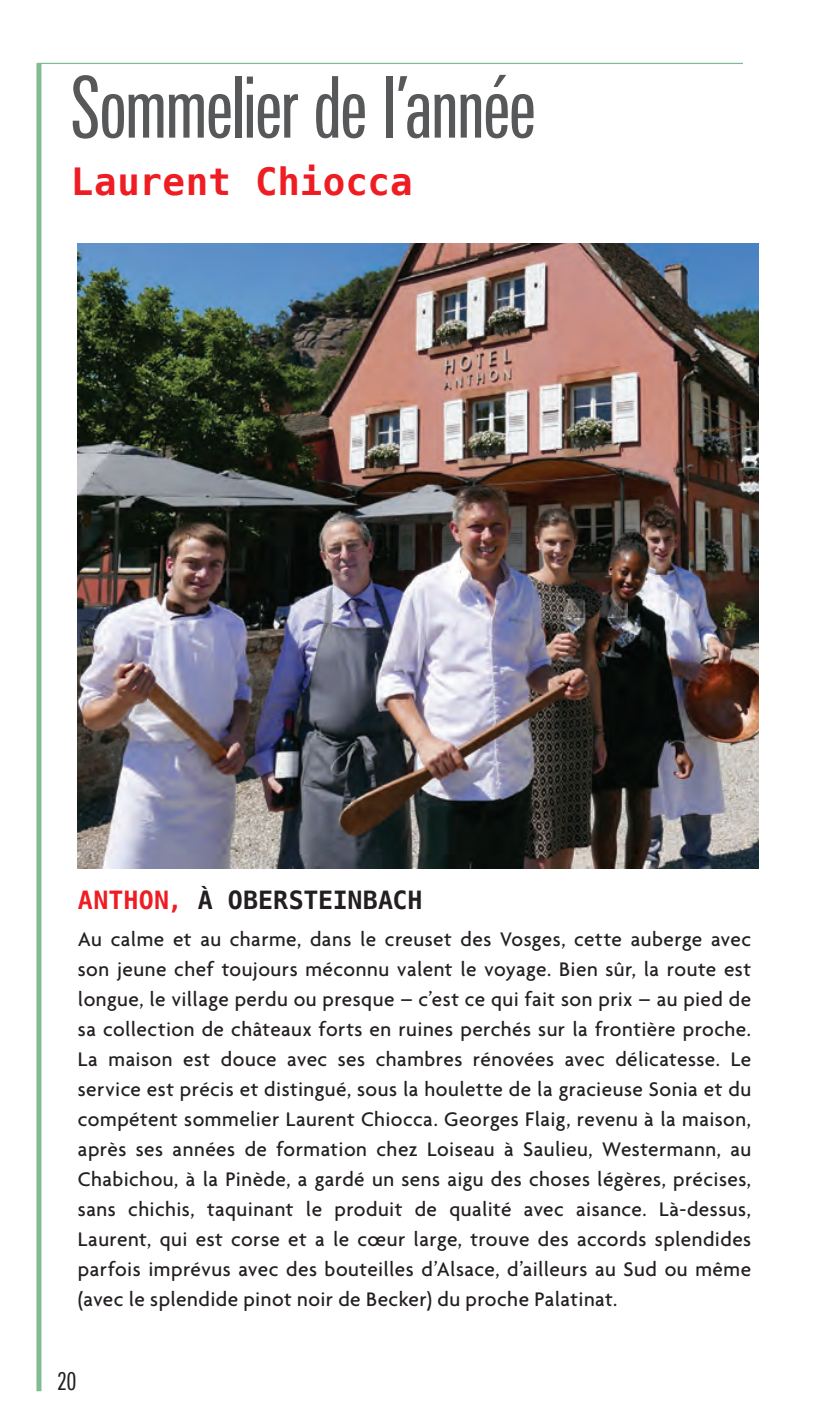
<style>
.page{position:relative;width:815px;height:1418px;background:#fff}
.page>*{position:absolute;margin:0;border:0;box-sizing:border-box;transform-origin:0 0}
.t1{font:85px "Linotype Univers Comp";letter-spacing:-.01em;color:#57585a}
.t2{font:700 37.5px "Menlo";letter-spacing:.005em;color:#ee1d23}
.t3{font:700 25px "Menlo";color:#231f20}
.t4{font:25px "Linotype Univers Comp";color:#231f20}
.t5{font:500 21.25px/30px "Agenda";letter-spacing:.02em;color:#231f20;text-align:justify}
.s1{color:#ee1d23}
</style>
<div class="page">
<div style="left:36px;top:63px;width:5px;height:1328px;background:#81bb94"></div>
<hr style="left:38px;top:63px;width:705px;height:1px;background:#81bb94">
<img style="left:78px;top:243px;width:680px;height:625px">
<h1 class="t1" style="left:71px;top:60px;width:466px">Sommelier de l’année</h1>
<h2 class="t2" style="left:71px;top:155px;width:343px">LAURENT CHIOCCA</h2>
<p class="t3" style="left:78px;top:882px;width:346px"><span class="s1">ANTHON,</span> À OBERSTEINBACH</p>
<p class="t5" style="left:78px;top:923px;width:675px">Au calme et au charme, dans le creuset des Vosges, cette auberge avec son jeune chef toujours méconnu valent le voyage. Bien sûr, la route est longue, le village perdu ou presque – c’est ce qui fait son prix – au pied de sa collection de châteaux forts en ruines perchés sur la frontière proche.<br>La maison est douce avec ses chambres rénovées avec délicatesse. Le service est précis et distingué, sous la houlette de la gracieuse Sonia et du compétent sommelier Laurent Chiocca. Georges Flaig, revenu à la maison, après ses années de formation chez Loiseau à Saulieu, Westermann, au Chabichou, à la Pinède, a gardé un sens aigu des choses légères, précises, sans chichis, taquinant le produit de qualité avec aisance. Là-dessus, Laurent, qui est corse et a le cœur large, trouve des accords splendides parfois imprévus avec des bouteilles d’Alsace, d’ailleurs au Sud ou même (avec le splendide pinot noir de Becker) du proche Palatinat.</p>
<p class="t4" style="left:58px;top:1366px;width:20px">20</p>
</div>
